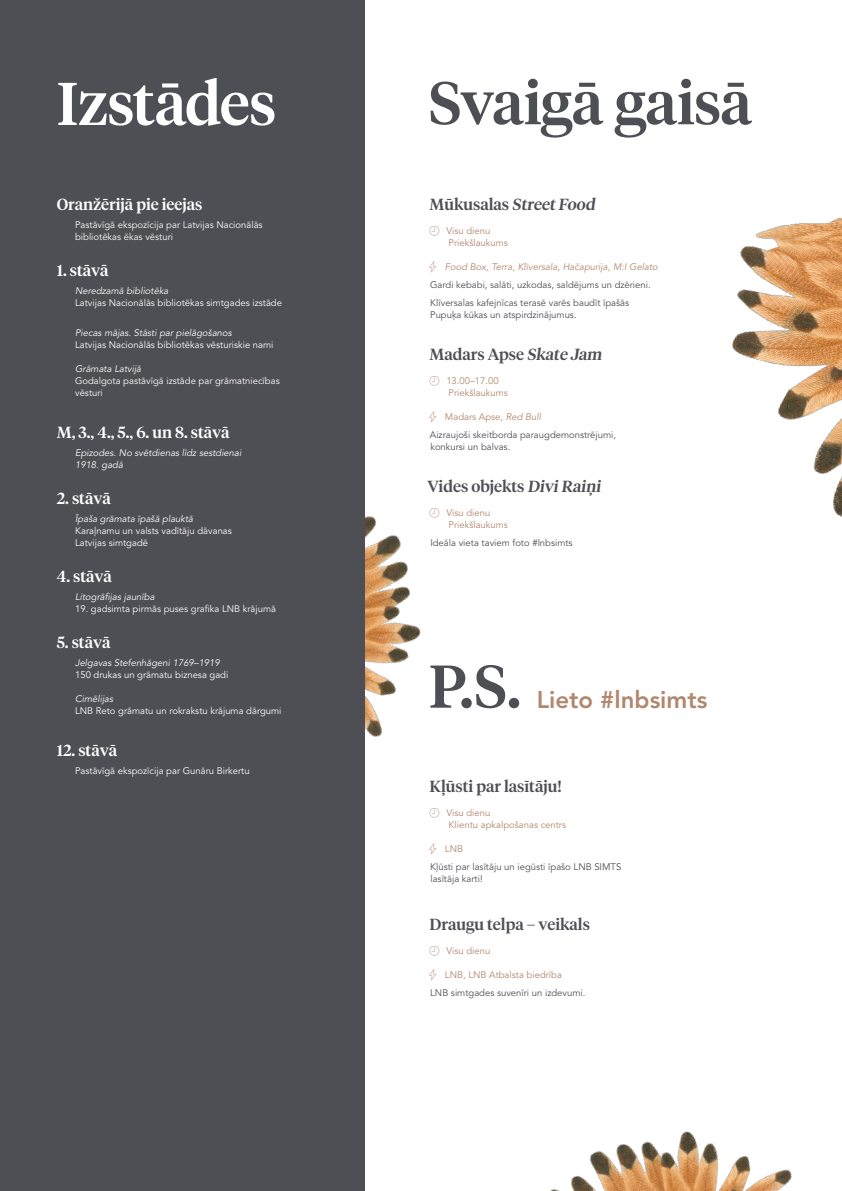
<style>
.page{position:relative;width:842px;height:1191px;background:#fff}
.page>*{position:absolute;margin:0;border:0;box-sizing:border-box;transform-origin:0 0}
.t1{font:500 60px "Tiempos Headline";letter-spacing:-.015em;color:#4e4e55}
.t2{font:500 60px "Tiempos Headline";letter-spacing:-.015em;color:#fff}
.t3{font:800 24px "Avenir LT Pro";color:#b2876f}
.t4{font:500 16px "Tiempos Headline";color:#4e4e55}
.t5{font:500 16px "Tiempos Headline";color:#fff}
.t6{font:9.5px/12px "Avenir LT Pro";color:#fff}
.t7{font:9.5px/18px "Avenir LT Pro";color:#4e4e55}
.t8{font:italic 9.5px/12px "Avenir LT Pro";color:#fff}
.t9{font:9.5px/12px "Avenir LT Pro";color:#b2876f}
.t10{font:italic 9.5px "Avenir LT Pro";color:#b2876f}
.s1{color:#b2876f}
.s2{font-style:italic;color:#b2876f}
</style>
<div class="page">
<img style="left:364px;top:471px;width:57px;height:307px">
<img style="left:550px;top:1131px;width:242px;height:60px">
<div style="left:0;top:0;width:364px;height:1191px;background:#4e4e55"></div>
<img style="left:732px;top:217px;width:110px;height:300px">
<h1 class="t2" style="left:57px;top:63px;width:221px">Izstādes</h1>
<h3 class="t5" style="left:57px;top:193px;width:147px">Oranžērijā pie ieejas</h3>
<p class="t6" style="left:75px;top:219px;width:189px">Pastāvīgā ekspozīcija par Latvijas Nacionālās bibliotēkas ēkas vēsturi</p>
<h3 class="t5" style="left:57px;top:259px;width:53px">1. stāvā</h3>
<p class="t8" style="left:75px;top:285px;width:95px">Neredzamā bibliotēka</p>
<p class="t6" style="left:75px;top:297px;width:208px">Latvijas Nacionālās bibliotēkas simtgades izstāde</p>
<p class="t8" style="left:75px;top:327px;width:158px">Piecas mājas. Stāsti par pielāgošanos</p>
<p class="t6" style="left:75px;top:339px;width:200px">Latvijas Nacionālās bibliotēkas vēsturiskie nami</p>
<p class="t8" style="left:75px;top:363px;width:68px">Grāmata Latvijā</p>
<p class="t6" style="left:75px;top:375px;width:206px">Godalgota pastāvīgā izstāde par grāmatniecības vēsturi</p>
<h3 class="t5" style="left:57px;top:421px;width:174px">M, 3., 4., 5., 6. un 8. stāvā</h3>
<p class="t8" style="left:75px;top:447px;width:168px">Epizodes. No svētdienas līdz sestdienai<br>1918. gadā</p>
<h3 class="t5" style="left:57px;top:487px;width:56px">2. stāvā</h3>
<p class="t8" style="left:75px;top:513px;width:120px">Īpaša grāmata īpašā plauktā</p>
<p class="t6" style="left:75px;top:525px;width:158px">Karaļnamu un valsts vadītāju dāvanas<br>Latvijas simtgadē</p>
<h3 class="t5" style="left:57px;top:565px;width:57px">4. stāvā</h3>
<p class="t8" style="left:75px;top:591px;width:81px">Litogrāfijas jaunība</p>
<p class="t6" style="left:75px;top:603px;width:202px">19. gadsimta pirmās puses grafika LNB krājumā</p>
<h3 class="t5" style="left:57px;top:631px;width:55px">5. stāvā</h3>
<p class="t8" style="left:75px;top:657px;width:146px">Jelgavas Stefenhāgeni 1769–1919</p>
<p class="t6" style="left:75px;top:669px;width:155px">150 drukas un grāmatu biznesa gadi</p>
<p class="t8" style="left:75px;top:693px;width:40px">Cimēlijas</p>
<p class="t6" style="left:75px;top:705px;width:208px">LNB Reto grāmatu un rokrakstu krājuma dārgumi</p>
<h3 class="t5" style="left:57px;top:739px;width:62px">12. stāvā</h3>
<p class="t6" style="left:75px;top:765px;width:176px">Pastāvīgā ekspozīcija par Gunāru Birkertu</p>
<h1 class="t1" style="left:429px;top:62px;width:325px">Svaigā gaisā</h1>
<h3 class="t4" style="left:430px;top:193px;width:170px">Mūkusalas Street Food</h3>
<p class="t9" style="left:446px;top:225px;width:63px">Visu dienu<br>Priekšlaukums</p>
<p class="t10" style="left:445px;top:261px;width:214px">Food Box, Terra, Klīversala, Hačapurija, M:I Gelato</p>
<p class="t7" style="left:430px;top:276px;width:222px">Gardi kebabi, salāti, uzkodas, saldējums un dzērieni.<br>Klīversalas kafejnīcas terasē varēs baudīt īpašās</p>
<p class="t7" style="left:430px;top:306px;width:148px">Pupuķa kūkas un atspirdzinājumus.</p>
<h3 class="t4" style="left:430px;top:343px;width:176px">Madars Apse Skate Jam</h3>
<p class="t9" style="left:446px;top:375px;width:63px">13.00–17.00<br>Priekšlaukums</p>
<p class="t7" style="left:430px;top:408px;width:188px;text-indent:15px"><span class="s1">Madars Apse,</span> <span class="s2">Red Bull<br></span>Aizraujoši skeitborda paraugdemonstrējumi,</p>
<p class="t7" style="left:430px;top:438px;width:81px">konkursi un balvas.</p>
<h3 class="t4" style="left:427px;top:475px;width:177px">Vides objekts DiviRaiņi</h3>
<p class="t9" style="left:446px;top:507px;width:63px">Visu dienu<br>Priekšlaukums</p>
<p class="t7" style="left:430px;top:534px;width:144px">Ideāla vieta taviem foto #lnbsimts</p>
<h1 class="t1" style="left:429px;top:645px;width:94px">P.S.</h1>
<h2 class="t3" style="left:537px;top:686px;width:172px">Lieto #lnbsimts</h2>
<h3 class="t4" style="left:430px;top:775px;width:133px">Kļūsti par lasītāju!</h3>
<p class="t9" style="left:446px;top:807px;width:121px">Visu dienu<br>Klientu apkalpošanas centrs</p>
<p class="t9" style="left:445px;top:843px;width:20px">LNB</p>
<p class="t7" style="left:430px;top:861px;width:193px;line-height:12px">Kļūsti par lasītāju un iegūsti īpašo LNB SIMTS lasītāja karti!</p>
<h3 class="t4" style="left:430px;top:913px;width:162px">Draugu telpa – veikals</h3>
<p class="t9" style="left:446px;top:945px;width:46px">Visu dienu</p>
<p class="t9" style="left:445px;top:969px;width:118px">LNB, LNB Atbalsta biedrība</p>
<p class="t7" style="left:430px;top:984px;width:157px">LNB simtgades suvenīri un izdevumi.</p>
</div>
